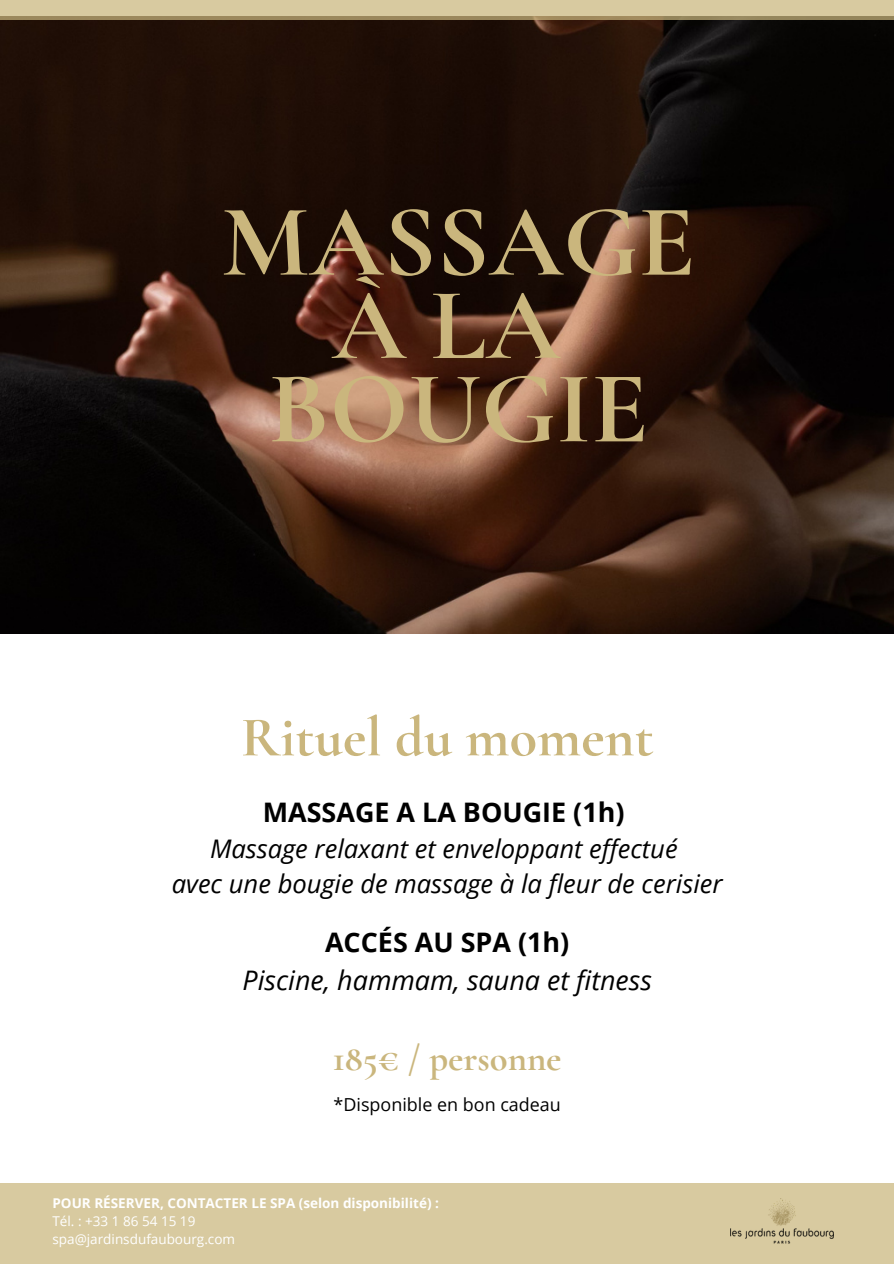
<style>
.page{position:relative;width:894px;height:1264px;background:#fff}
.page>*{position:absolute;margin:0;border:0;box-sizing:border-box;transform-origin:0 0}
.t1{font:700 102.9px "Cormorant Garamond";color:#cab67d}
.t2{font:700 56.55px "Cormorant Garamond";color:#cab67d}
.t3{font:700 36.6px "Cormorant Garamond";color:#cab67d}
.t4{font:700 26.85px "Open Sans";color:#000}
.t5{font:italic 26.85px "Open Sans";color:#000}
.t6{font:italic 25.65px "Open Sans";color:#000}
.t7{font:17.85px "Open Sans";color:#000}
.t8{font:700 13.5px "Open Sans";color:#fff}
.t9{font:13.5px "Open Sans";color:#fff}
</style>
<div class="page">
<img style="left:0;top:19px;width:893px;height:615px">
<div style="left:0;top:1183px;width:893px;height:80px;background:#d8caa0"></div>
<img style="left:730px;top:1198px;width:102px;height:45px">
<svg style="left:0;top:0;width:893px;height:19px;fill:#d8caa0"></svg>
<p class="t1" style="left:221px;top:179px;width:475px">MASSAGE</p>
<p class="t1" style="left:332px;top:263px;width:229px">À LA</p>
<p class="t1" style="left:268px;top:346px;width:381px">BOUGIE</p>
<p class="t2" style="left:241px;top:703px;width:414px">Rituel du moment</p>
<p class="t4" style="left:263px;top:793px;width:363px">MASSAGE A LA BOUGIE (1h)</p>
<p class="t6" style="left:210px;top:830px;width:469px">Massage relaxant et enveloppant effectué</p>
<p class="t6" style="left:172px;top:865px;width:552px">avec une bougie de massage à la fleur de cerisier</p>
<p class="t4" style="left:325px;top:923px;width:246px">ACCÉS AU SPA (1h)</p>
<p class="t5" style="left:242px;top:961px;width:411px">Piscine, hammam, sauna et fitness</p>
<p class="t3" style="left:333px;top:1035px;width:230px">185€ / personne</p>
<p class="t7" style="left:333px;top:1091px;width:229px">*Disponible en bon cadeau</p>
<p class="t8" style="left:52px;top:1193px;width:388px">POUR RÉSERVER, CONTACTER LE SPA (selon disponibilité) :</p>
<p class="t9" style="left:52px;top:1211px;width:144px">Tél. : +33 1 86 54 15 19</p>
<p class="t9" style="left:52px;top:1229px;width:184px">spa@jardinsdufaubourg.com</p>
</div>
